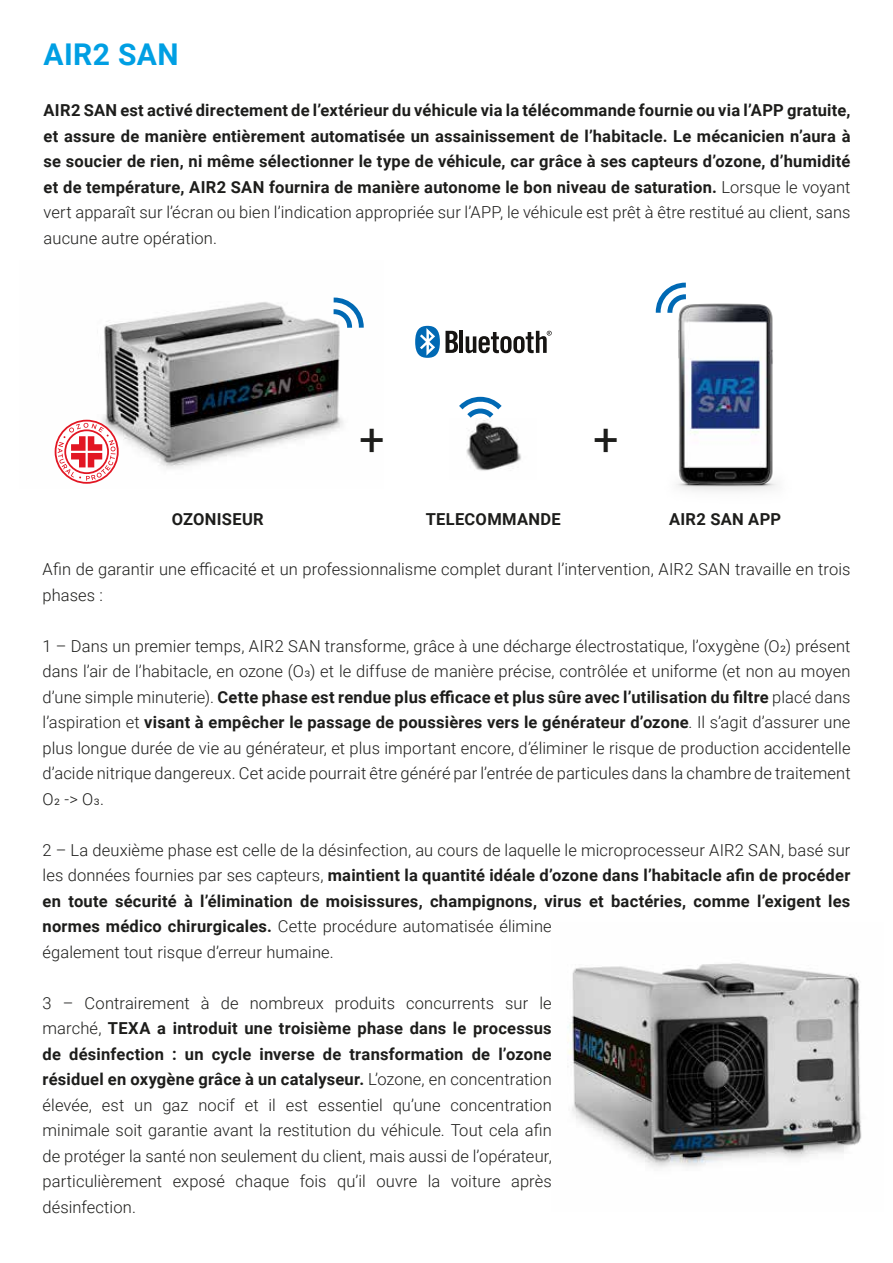
<style>
.page{position:relative;width:893px;height:1263px;background:#fff}
.page>*{position:absolute;margin:0;border:0;box-sizing:border-box;transform-origin:0 0}
.t1{font:45px "Roboto";color:#1d1d1b}
.t2{font:700 30px "Roboto";letter-spacing:.015em;color:#009fe3}
.t3{font:300 16.5px/25.5px "Roboto";letter-spacing:.005em;color:#1d1d1b}
.t4{font:700 16.5px/25.5px "Roboto";letter-spacing:.015em;color:#1d1d1b;text-align:justify}
.s1{font-weight:300}
.s2{font-weight:700}
</style>
<div class="page">
<img style="left:54px;top:297px;width:289px;height:172px">
<svg style="left:459px;top:397px;width:43px;height:21px"></svg>
<svg style="left:55px;top:420px;width:64px;height:64px"></svg>
<hr style="left:460px;top:331px;width:3px;height:22px;background:#161412">
<svg style="left:466px;top:331px;width:86px;height:22px"></svg>
<svg style="left:415px;top:326px;width:43px;height:32px"></svg>
<img style="left:466px;top:419px;width:55px;height:52px">
<svg style="left:334px;top:297px;width:30px;height:31px"></svg>
<img style="left:567px;top:963px;width:295px;height:205px">
<img style="left:676px;top:303px;width:101px;height:188px">
<svg style="left:656px;top:283px;width:30px;height:30px"></svg>
<h2 class="t2" style="left:44px;top:33px;width:137px">AIR2 SAN</h2>
<p class="t4" style="left:44px;top:97px;width:808px">AIR2 SAN est activé directement de l’extérieur du véhicule via la télécommande fournie ou via l’APP gratuite, et assure de manière entièrement automatisée un assainissement de l’habitacle. Le mécanicien n’aura à se soucier de rien, ni même sélectionner le type de véhicule, car grâce à ses capteurs d’ozone, d’humidité et de température, AIR2 SAN fournira de manière autonome le bon niveau de saturation. <span class="s1">Lorsque le voyant vert apparaît sur l’écran ou bien l’indication appropriée sur l’APP, le véhicule est prêt à être restitué au client, sans aucune autre opération.</span></p>
<h1 class="t1" style="left:359px;top:408px;width:27px">+</h1>
<h1 class="t1" style="left:593px;top:408px;width:27px">+</h1>
<p class="t4" style="left:172px;top:505px;width:93px">OZONISEUR</p>
<p class="t4" style="left:426px;top:505px;width:137px">TELECOMMANDE</p>
<p class="t4" style="left:669px;top:505px;width:114px">AIR2 SAN APP</p>
<p class="t3" style="left:43px;top:556px;width:809px">Afin de garantir une efficacité et un professionnalisme complet durant l’intervention, AIR2 SAN travaille en trois phases :</p>
<p class="t3" style="left:43px;top:632px;width:810px;text-align:justify">1 – Dans un premier temps, AIR2 SAN transforme, grâce à une décharge électrostatique, l’oxygène (O2) présent dans l’air de l’habitacle, en ozone (O3) et le diffuse de manière précise, contrôlée et uniforme (et non au moyen d’une simple minuterie). <span class="s2">Cette phase est rendue plus efficace et plus sûre avec l’utilisation du filtre</span> placé dans l’aspiration et <span class="s2">visant à empêcher le passage de poussières vers le générateur d’ozone</span>. Il s’agit d’assurer une plus longue durée de vie au générateur, et plus important encore, d’éliminer le risque de production accidentelle d’acide nitrique dangereux. Cet acide pourrait être généré par l’entrée de particules dans la chambre de traitement O2 -&gt; O3.</p>
<p class="t3" style="left:43px;top:836px;width:809px">2 – La deuxième phase est celle de la désinfection, au cours de laquelle le microprocesseur AIR2 SAN, basé sur les données fournies par ses capteurs, <span class="s2">maintient la quantité idéale d’ozone dans l’habitacle afin de procéder en toute sécurité à l’élimination de moisissures, champignons, virus et bactéries, comme l’exigent les normes médico chirurgicales.</span> Cette procédure automatisée élimine<br>également tout risque d’erreur humaine.</p>
<p class="t3" style="left:43px;top:989px;width:511px;text-align:justify">3 – Contrairement à de nombreux produits concurrents sur le marché, <span class="s2">TEXA a introduit une troisième phase dans le processus de désinfection : un cycle inverse de transformation de l’ozone résiduel en oxygène grâce à un catalyseur.</span> L’ozone, en concentration élevée, est un gaz nocif et il est essentiel qu’une concentration minimale soit garantie avant la restitution du véhicule. Tout cela afin de protéger la santé non seulement du client, mais aussi de l’opérateur, particulièrement exposé chaque fois qu’il ouvre la voiture après désinfection.</p>
</div>
